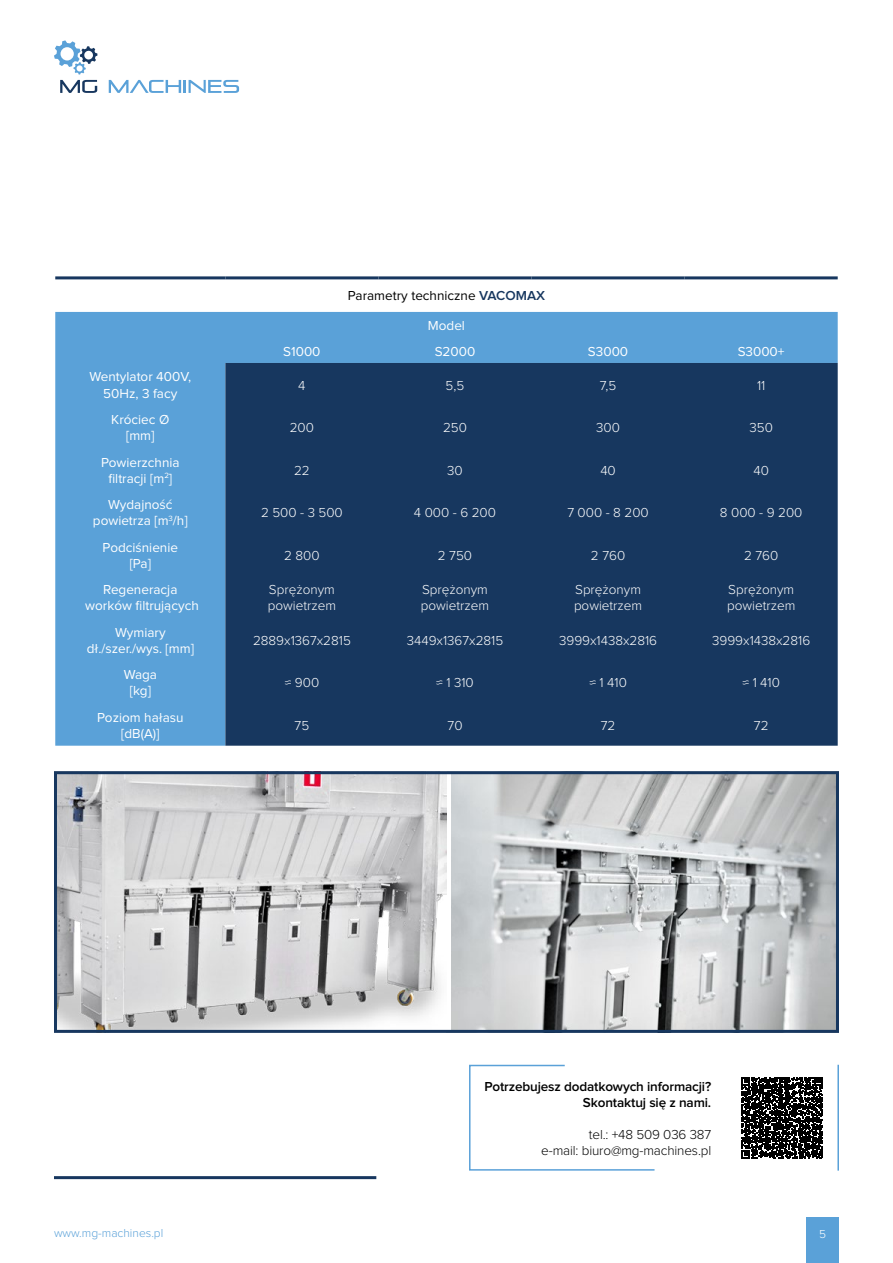
<style>
.page{position:relative;width:893px;height:1263px;background:#fff}
.page>*{position:absolute;margin:0;border:0;box-sizing:border-box;transform-origin:0 0}
.t1{font:300 13.5px/16.2px "Proxima Nova";color:#fff}
.t2{font:13.5px/16.2px "Proxima Nova";color:#fff;text-align:center}
.t3{font:600 13.5px/16.2px "Proxima Nova";letter-spacing:-.01em;color:#000;text-align:right}
.t4{font:300 13.5px/16.2px "Proxima Nova";letter-spacing:-.01em;color:#000;text-align:right}
.t5{font:13.5px "Proxima Nova";color:#000}
.t6{font:300 12px "Proxima Nova";color:#5aa1d8}
.t7{font:300 12px "Proxima Nova";color:#fff}
.s1{font-weight:600;color:#17375f}
</style>
<div class="page">
<div style="left:806px;top:1218px;width:33px;height:45px;background:#5aa1d8"></div>
<div style="left:55px;top:312px;width:783px;height:434px;background:#5aa1d8"></div>
<div style="left:225px;top:363px;width:613px;height:383px;background:#17375f"></div>
<hr style="left:55px;top:276px;width:170px;height:3px;background:#17375f">
<hr style="left:225px;top:276px;width:153px;height:3px;background:#17375f">
<hr style="left:378px;top:276px;width:153px;height:3px;background:#17375f">
<hr style="left:531px;top:276px;width:154px;height:3px;background:#17375f">
<hr style="left:685px;top:276px;width:153px;height:3px;background:#17375f">
<img style="left:58px;top:775px;width:777px;height:254px">
<svg style="left:442px;top:775px;width:9px;height:254px"></svg>
<div style="left:54px;top:771px;width:785px;height:262px;border:3px solid #17375f"></div>
<svg style="left:742px;top:1077px;width:81px;height:81px"></svg>
<svg style="left:469px;top:1064px;width:186px;height:107px"></svg>
<hr style="left:837px;top:1065px;width:2px;height:105px;background:#5aa1d8">
<hr style="left:54px;top:1176px;width:322px;height:3px;background:#17375f">
<svg style="left:109px;top:80px;width:130px;height:13px"></svg>
<svg style="left:54px;top:40px;width:43px;height:53px"></svg>
<p class="t5" style="left:348px;top:290px;width:199px">Parametry techniczne <span class="s1">VACOMAX</span></p>
<p class="t2" style="left:428px;top:318px;width:39px">Model</p>
<p class="t2" style="left:283px;top:343px;width:39px">S1000</p>
<p class="t2" style="left:435px;top:343px;width:42px">S2000</p>
<p class="t2" style="left:588px;top:343px;width:42px">S3000</p>
<p class="t2" style="left:738px;top:343px;width:48px">S3000+</p>
<p class="t2" style="left:89px;top:369px;width:103px">Wentylator 400V,<br>50Hz, 3 facy</p>
<p class="t1" style="left:298px;top:378px;width:9px">4</p>
<p class="t1" style="left:446px;top:378px;width:20px">5,5</p>
<p class="t1" style="left:600px;top:378px;width:18px">7,5</p>
<p class="t1" style="left:757px;top:378px;width:10px">11</p>
<p class="t2" style="left:111px;top:412px;width:60px">Króciec Ø [mm]</p>
<p class="t1" style="left:290px;top:420px;width:26px">200</p>
<p class="t1" style="left:443px;top:420px;width:25px">250</p>
<p class="t1" style="left:596px;top:420px;width:25px">300</p>
<p class="t1" style="left:749px;top:420px;width:25px">350</p>
<p class="t2" style="left:101px;top:454px;width:80px">Powierzchnia filtracji [m<sup>2</sup>]</p>
<p class="t1" style="left:294px;top:463px;width:17px">22</p>
<p class="t1" style="left:447px;top:463px;width:17px">30</p>
<p class="t1" style="left:600px;top:463px;width:17px">40</p>
<p class="t1" style="left:753px;top:463px;width:17px">40</p>
<p class="t2" style="left:93px;top:497px;width:96px">Wydajność powietrza [m<sup>3</sup>/h]</p>
<p class="t1" style="left:261px;top:505px;width:83px">2 500 - 3 500</p>
<p class="t1" style="left:414px;top:505px;width:84px">4 000 - 6 200</p>
<p class="t1" style="left:567px;top:505px;width:83px">7 000 - 8 200</p>
<p class="t1" style="left:720px;top:505px;width:84px">8 000 - 9 200</p>
<p class="t2" style="left:103px;top:539px;width:77px">Podciśnienie [Pa]</p>
<p class="t1" style="left:284px;top:548px;width:37px">2 800</p>
<p class="t1" style="left:438px;top:548px;width:36px">2 750</p>
<p class="t1" style="left:591px;top:548px;width:36px">2 760</p>
<p class="t1" style="left:744px;top:548px;width:36px">2 760</p>
<p class="t2" style="left:85px;top:582px;width:115px">Regeneracja worków filtrujących</p>
<p class="t1" style="left:268px;top:582px;width:70px">Sprężonym powietrzem</p>
<p class="t1" style="left:421px;top:582px;width:70px">Sprężonym powietrzem</p>
<p class="t1" style="left:574px;top:582px;width:70px">Sprężonym powietrzem</p>
<p class="t1" style="left:727px;top:582px;width:70px">Sprężonym powietrzem</p>
<p class="t2" style="left:87px;top:625px;width:109px">Wymiary dł./szer./wys. [mm]</p>
<p class="t1" style="left:253px;top:633px;width:99px">2889x1367x2815</p>
<p class="t1" style="left:407px;top:633px;width:98px">3449x1367x2815</p>
<p class="t1" style="left:559px;top:633px;width:100px">3999x1438x2816</p>
<p class="t1" style="left:712px;top:633px;width:100px">3999x1438x2816</p>
<p class="t2" style="left:124px;top:667px;width:35px">Waga [kg]</p>
<p class="t1" style="left:285px;top:675px;width:36px">≈ 900</p>
<p class="t1" style="left:436px;top:675px;width:39px">≈ 1 310</p>
<p class="t1" style="left:589px;top:675px;width:39px">≈ 1 410</p>
<p class="t1" style="left:742px;top:675px;width:39px">≈ 1 410</p>
<p class="t2" style="left:97px;top:710px;width:88px">Poziom hałasu [dB(A)]</p>
<p class="t1" style="left:295px;top:718px;width:16px">75</p>
<p class="t1" style="left:448px;top:718px;width:16px">70</p>
<p class="t1" style="left:601px;top:718px;width:16px">72</p>
<p class="t1" style="left:754px;top:718px;width:16px">72</p>
<p class="t3" style="left:485px;top:1078px;width:228px">Potrzebujesz dodatkowych informacji?<br>Skontaktuj się z nami.</p>
<p class="t4" style="left:541px;top:1127px;width:171px">tel.: +48 509 036 387<br>e-mail: biuro@mg-machines.pl</p>
<p class="t6" style="left:54px;top:1228px;width:111px">www.mg-machines.pl</p>
<p class="t7" style="left:819px;top:1228px;width:8px">5</p>
</div>
